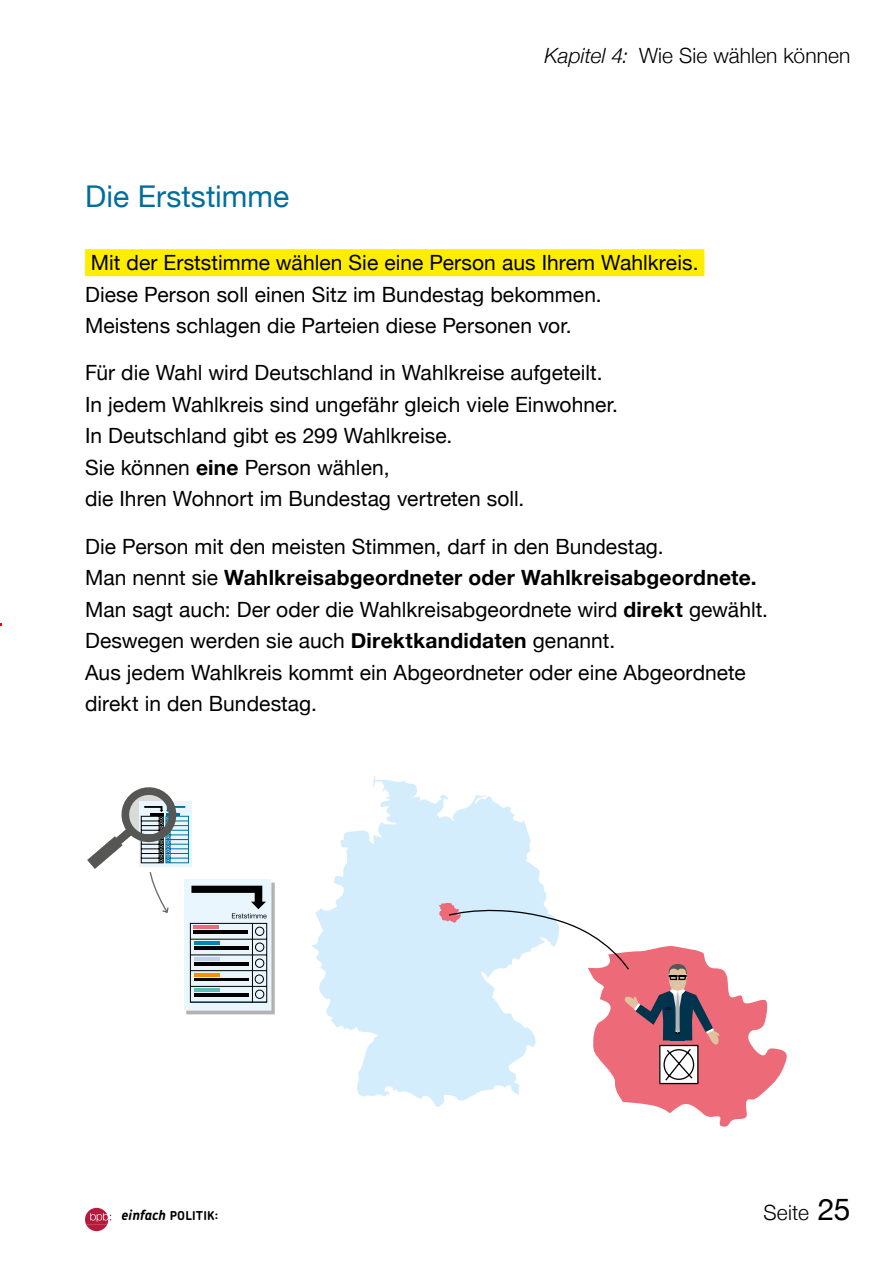
<style>
.page{position:relative;width:893px;height:1263px;background:#fff}
.page>*{position:absolute;margin:0;border:0;box-sizing:border-box;transform-origin:0 0}
.h2_zwischenheadline{font:30px "Helvetica Neue";color:#006e9d}
.p1_fliess{font:21px/31.5px "Helvetica Neue";letter-spacing:.005em;color:#000}
.t1{font:300 21px "Helvetica Neue";letter-spacing:.005em;color:#000}
.t2{font:700 12.3px "Chevin";letter-spacing:.015em;color:#000}
.s1{font-style:italic}
.s2{font-weight:700}
.s3{font-style:italic;font-size:14.1px}
.s4{font-weight:400;font-size:30px}
</style>
<div class="page">
<svg style="left:85px;top:1208px;width:26px;height:23px"></svg>
<div style="left:85px;top:249px;width:619px;height:27px;background:#ffed00"></div>
<svg style="left:311px;top:776px;width:235px;height:331px;fill:#d4edfc"></svg>
<svg style="left:439px;top:901px;width:348px;height:226px"></svg>
<svg style="left:87px;top:787px;width:188px;height:227px"></svg>
<h2 class="h2_zwischenheadline" style="left:85px;top:175px;width:206px">Die Erststimme</h2>
<p class="t1" style="left:544px;top:38px;width:308px"><span class="s1">Kapitel 4:</span> Wie Sie wählen können</p>
<p class="p1_fliess" style="left:85px;top:248px;width:615px">Mit der Erststimme wählen Sie eine Person aus Ihrem Wahlkreis.<br>Diese Person soll einen Sitz im Bundestag bekommen.<br>Meistens schlagen die Parteien diese Personen vor.</p>
<p class="p1_fliess" style="left:85px;top:358px;width:535px">Für die Wahl wird Deutschland in Wahlkreise aufgeteilt.<br>In jedem Wahlkreis sind ungefähr gleich viele Einwohner.<br>In Deutschland gibt es 299 Wahlkreise.<br>Sie können <span class="s2">eine</span> Person wählen,<br>die Ihren Wohnort im Bundestag vertreten soll.</p>
<p class="p1_fliess" style="left:85px;top:532px;width:685px">Die Person mit den meisten Stimmen, darf in den Bundestag.<br>Man nennt sie <span class="s2">Wahlkreisabgeordneter oder Wahlkreisabgeordnete.<br></span>Man sagt auch: Der oder die Wahlkreisabgeordnete wird <span class="s2">direkt</span> gewählt.<br>Deswegen werden sie auch <span class="s2">Direktkandidaten</span> genannt.<br>Aus jedem Wahlkreis kommt ein Abgeordneter oder eine Abgeordnete direkt in den Bundestag.</p>
<p class="t2" style="left:121px;top:1208px;width:98px"><span class="s3">einfach</span> POLITIK:</p>
<p class="t1" style="left:763px;top:1196px;width:88px">Seite <span class="s4">25</span></p>
</div>
